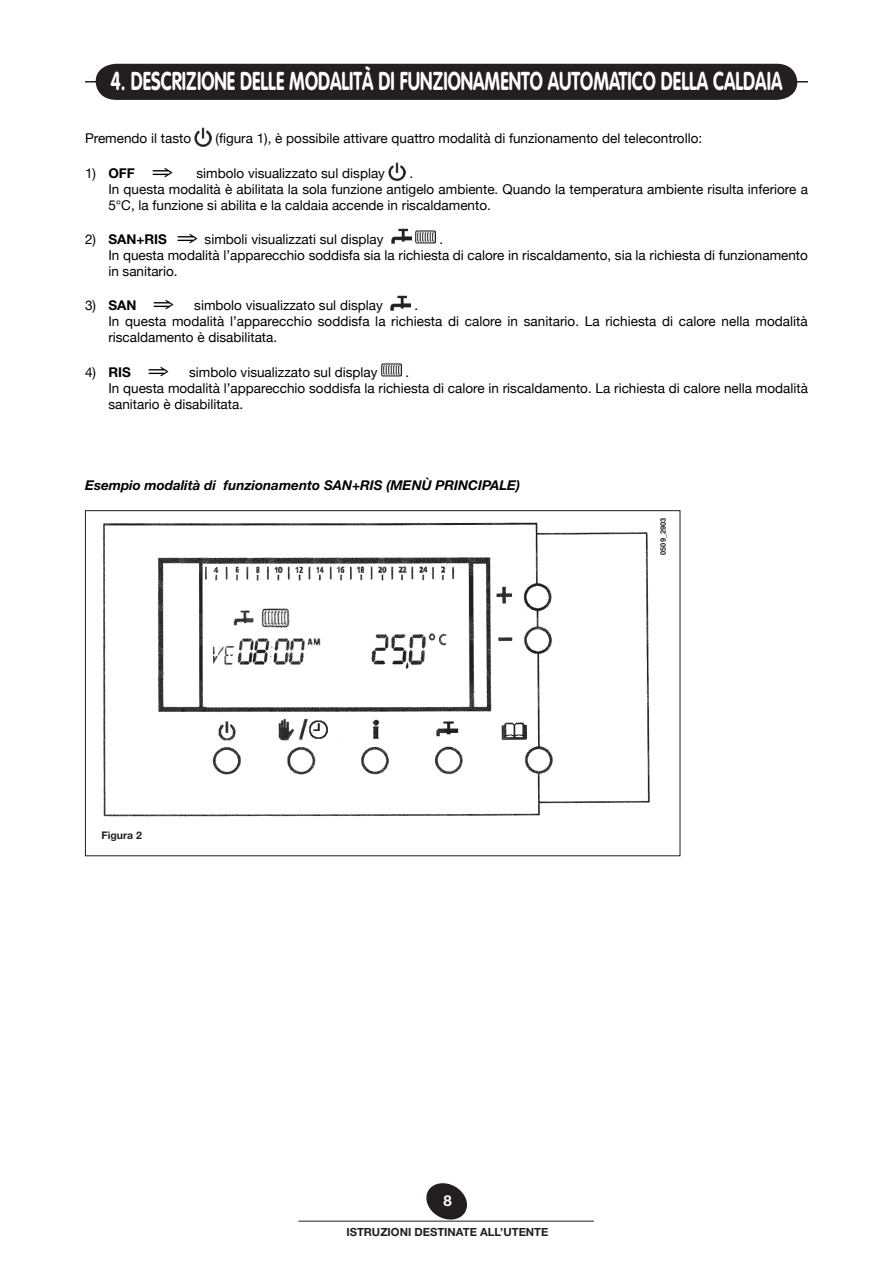
<style>
.page{position:relative;width:893px;height:1263px;background:#fff}
.page>*{position:absolute;margin:0;border:0;box-sizing:border-box;transform-origin:0 0}
.t1{font:700 25.5px "VAG Rounded";color:#fff;scale:.71 1}
.t2{font:700 15px "Helvetica Neue";color:#fff}
.t3{font:13.5px/16.2px "Helvetica Neue";color:#000}
.t4{font:italic 700 13.5px "Helvetica Neue";color:#000}
.t5{font:700 13.5px "Helvetica Neue";color:#000}
.t6{font:700 11.25px "Helvetica Neue";color:#231f20}
.t7{font:700 10.5px "Helvetica Neue";color:#231f20}
.t8{font:700 7.5px "Helvetica";color:#231f20}
.s1{font-weight:400}
.s2{font-weight:700}
</style>
<div class="page">
<svg style="left:419px;top:1183px;width:56px;height:38px"></svg>
<hr style="left:298px;top:1221px;width:296px;height:1px;background:#231f20">
<img style="left:195px;top:128px;width:17px;height:18px">
<img style="left:389px;top:162px;width:17px;height:19px">
<img style="left:391px;top:229px;width:20px;height:15px">
<img style="left:415px;top:230px;width:21px;height:14px">
<img style="left:390px;top:295px;width:21px;height:15px">
<img style="left:381px;top:363px;width:21px;height:14px">
<div style="left:85px;top:63px;width:723px;height:36px;background:#231f20"></div>
<img style="left:102px;top:522px;width:548px;height:295px">
<h1 class="t1" style="left:111px;top:66px;width:948px">4. DESCRIZIONE DELLE MODALITÀ DI FUNZIONAMENTO AUTOMATICO DELLA CALDAIA</h1>
<p class="t3" style="left:85px;top:130px;width:108px">Premendo il tasto</p>
<p class="t3" style="left:216px;top:130px;width:488px">(figura 1), è possibile attivare quattro modalità di funzionamento del telecontrollo:</p>
<p class="t5" style="left:85px;top:164px;width:89px"><span class="s1">1)</span> OFF ⇒</p>
<p class="t3" style="left:196px;top:164px;width:190px">simbolo visualizzato sul display</p>
<p class="t3" style="left:108px;top:164px;width:701px;text-indent:301px">.<br>In questa modalità è abilitata la sola funzione antigelo ambiente. Quando la temperatura ambiente risulta inferiore a<br>5°C, la funzione si abilita e la caldaia accende in riscaldamento.</p>
<p class="t3" style="left:85px;top:231px;width:300px">2) <span class="s2">SAN+RIS</span> ⇒ simboli visualizzati sul display</p>
<p class="t3" style="left:108px;top:231px;width:701px;text-indent:331px">.<br>In questa modalità l’apparecchio soddisfa sia la richiesta di calore in riscaldamento, sia la richiesta di funzionamento in sanitario.</p>
<p class="t5" style="left:85px;top:297px;width:90px"><span class="s1">3)</span> SAN ⇒</p>
<p class="t3" style="left:194px;top:297px;width:190px">simbolo visualizzato sul display</p>
<p class="t3" style="left:108px;top:297px;width:701px;text-indent:306px">.<br>In questa modalità l’apparecchio soddisfa la richiesta di calore in sanitario. La richiesta di calore nella modalità riscaldamento è disabilitata.</p>
<p class="t5" style="left:85px;top:363px;width:85px"><span class="s1">4)</span> RIS ⇒</p>
<p class="t3" style="left:189px;top:364px;width:190px">simbolo visualizzato sul display</p>
<p class="t3" style="left:108px;top:364px;width:701px;text-indent:297px">.<br>In questa modalità l’apparecchio soddisfa la richiesta di calore in riscaldamento. La richiesta di calore nella modalità sanitario è disabilitata.</p>
<p class="t4" style="left:85px;top:477px;width:437px">Esempio modalità di funzionamento SAN+RIS (MENÙ PRINCIPALE)</p>
<p class="t7" style="left:101px;top:829px;width:42px">Figura 2</p>
<p class="t8" style="left:658px;top:555px;width:39px;rotate:-90deg">0509_2903</p>
<p class="t2" style="left:443px;top:1192px;width:10px">8</p>
<p class="t6" style="left:346px;top:1225px;width:204px">ISTRUZIONI DESTINATE ALL’UTENTE</p>
</div>
